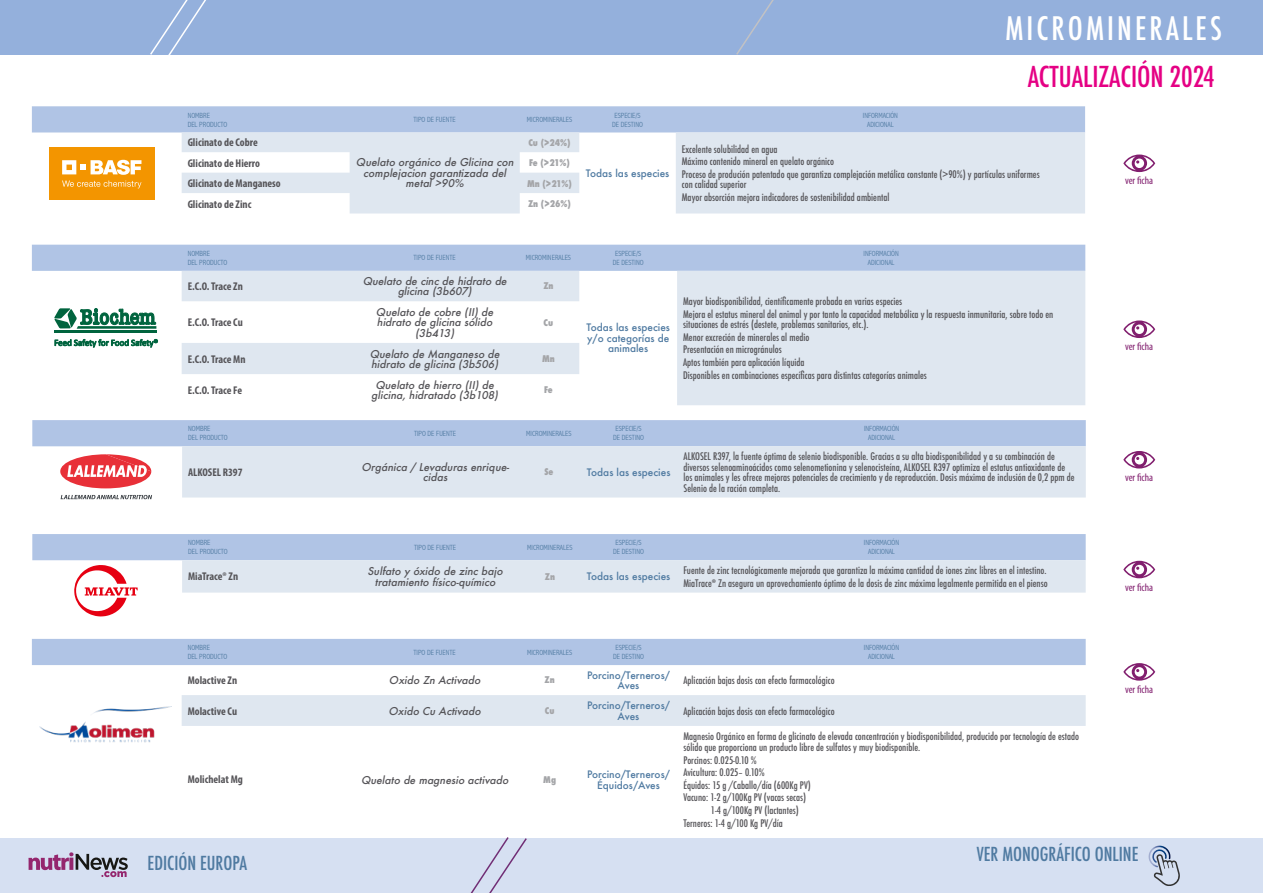
<style>
.page{position:relative;width:1263px;height:893px;background:#fff}
.page>*{position:absolute;margin:0;border:0;box-sizing:border-box;transform-origin:0 0}
.t1{font:500 condensed 31.5px "Futura";letter-spacing:.1em;color:#fff}
.t2{font:500 condensed 28.05px "Futura";color:#e50084}
.t3{font:500 condensed 18.75px "Futura";color:#4f7aa1}
.t4{font:700 condensed 11.25px "Myriad Pro";color:#555458}
.t5{font:condensed 10.8px "Myriad Pro";color:#811e6e}
.t6{font:italic 500 10.5px/10.5px "Futura";color:#555458;text-align:center}
.t7{font:500 condensed 10.2px/12.6px "Futura";color:#555458}
.t8{font:500 10.05px/10.5px "Futura";color:#4f7aa1;text-align:center}
.t9{font:800 condensed 9px "Futura";color:#a4a5a8}
.t10{font:9px "Calibri";letter-spacing:-.005em;color:#00643e}
.t11{font:300 condensed 7.5px/9px "Abadi";color:#4f7aa1;text-align:center}
.s1{font-family:"Myriad Pro";font-weight:700;font-size:11.25px}
</style>
<div class="page">
<div style="left:32px;top:420px;width:1054px;height:26px;background:#b0c4e5"></div>
<div style="left:182px;top:446px;width:904px;height:51px;background:#dfe7f0"></div>
<div style="left:32px;top:245px;width:1053px;height:26px;background:#b0c4e5"></div>
<svg style="left:182px;top:271px;width:903px;height:134px;fill:#dfe7f0"></svg>
<div style="left:32px;top:106px;width:1053px;height:26px;background:#b0c4e5"></div>
<svg style="left:182px;top:132px;width:903px;height:81px;fill:#dfe7f0"></svg>
<div style="left:49px;top:147px;width:106px;height:53px;background:#f39500"></div>
<svg style="left:62px;top:160px;width:79px;height:15px"></svg>
<svg style="left:62px;top:181px;width:79px;height:7px"></svg>
<div style="left:0;top:838px;width:1263px;height:55px;background:#d6e0f2"></div>
<svg style="left:470px;top:837px;width:57px;height:56px"></svg>
<div style="left:0;top:0;width:1263px;height:55px;background:#94b0dc"></div>
<svg style="left:736px;top:0;width:38px;height:55px"></svg>
<svg style="left:150px;top:0;width:56px;height:55px"></svg>
<svg style="left:1148px;top:845px;width:32px;height:41px"></svg>
<svg style="left:28px;top:852px;width:100px;height:25px"></svg>
<svg style="left:54px;top:308px;width:102px;height:25px"></svg>
<svg style="left:60px;top:454px;width:91px;height:34px"></svg>
<svg style="left:61px;top:495px;width:91px;height:4px"></svg>
<svg style="left:32px;top:534px;width:1054px;height:82px"></svg>
<div style="left:32px;top:639px;width:1054px;height:26px;background:#b0c4e5"></div>
<div style="left:182px;top:695px;width:904px;height:31px;background:#dfe7f0"></div>
<img style="left:40px;top:706px;width:131px;height:36px">
<svg style="left:1123px;top:663px;width:32px;height:18px"></svg>
<svg style="left:1123px;top:561px;width:32px;height:17px"></svg>
<svg style="left:1123px;top:451px;width:32px;height:17px"></svg>
<svg style="left:1123px;top:320px;width:32px;height:18px"></svg>
<svg style="left:1123px;top:155px;width:32px;height:17px"></svg>
<h1 class="t1" style="left:1005px;top:9px;width:218px">MICROMINERALES</h1>
<h2 class="t2" style="left:1028px;top:59px;width:189px">ACTUALIZACIÓN 2024</h2>
<p class="t10" style="left:54px;top:336px;width:105px">Feed Safety for Food Safety®</p>
<p class="t11" style="left:188px;top:110px;width:41px;text-align:left">NOMBRE<br>DEL PRODUCTO</p>
<p class="t11" style="left:414px;top:115px;width:44px">TIPO DE FUENTE</p>
<p class="t11" style="left:527px;top:115px;width:47px">MICROMINERALES</p>
<p class="t11" style="left:612px;top:110px;width:32px">ESPECIE/S<br>DE DESTINO</p>
<p class="t11" style="left:863px;top:110px;width:37px">INFORMACIÓN<br>ADICIONAL</p>
<p class="t4" style="left:188px;top:135px;width:72px">Glicinato de Cobre</p>
<p class="t6" style="left:356px;top:157px;width:161px">Quelato orgánico de Glicina con complejacion garantizada del metal &gt;90%</p>
<p class="t9" style="left:528px;top:136px;width:44px">Cu (&gt;24%)</p>
<p class="t7" style="left:682px;top:143px;width:359px">Excelente solubilidad en agua<br>Máximo contenido mineral en quelato orgánico<br>Proceso de produción patentado que garantiza complejación metálica constante (&gt;90%) y partículas uniformes</p>
<p class="t7" style="left:682px;top:178px;width:209px">con calidad superior<br>Mayor absorción mejora indicadores de sostenibilidad ambiental</p>
<p class="t4" style="left:188px;top:156px;width:74px">Glicinato de Hierro</p>
<p class="t9" style="left:529px;top:157px;width:43px">Fe (&gt;21%)</p>
<p class="t4" style="left:188px;top:176px;width:95px">Glicinato de Manganeso</p>
<p class="t9" style="left:527px;top:177px;width:47px">Mn (&gt;21%)</p>
<p class="t4" style="left:188px;top:197px;width:65px">Glicinato de Zinc</p>
<p class="t9" style="left:528px;top:198px;width:45px">Zn (&gt;26%)</p>
<p class="t8" style="left:586px;top:168px;width:85px">Todas las especies</p>
<p class="t11" style="left:188px;top:249px;width:41px;text-align:left">NOMBRE<br>DEL PRODUCTO</p>
<p class="t11" style="left:414px;top:253px;width:44px">TIPO DE FUENTE</p>
<p class="t11" style="left:526px;top:253px;width:47px">MICROMINERALES</p>
<p class="t11" style="left:613px;top:249px;width:32px">ESPECIE/S<br>DE DESTINO</p>
<p class="t11" style="left:864px;top:249px;width:37px">INFORMACIÓN<br>ADICIONAL</p>
<p class="t4" style="left:188px;top:279px;width:57px">E.C.O. Trace Zn</p>
<p class="t6" style="left:363px;top:275px;width:148px">Quelato de cinc de hidrato de glicina (3b607)</p>
<p class="t9" style="left:543px;top:280px;width:12px">Zn</p>
<p class="t8" style="left:586px;top:322px;width:85px">Todas las especies y/o categorías de animales</p>
<p class="t7" style="left:683px;top:295px;width:372px">Mayor biodisponibilidad, científicamente probada en varias especies<br>Mejora el estatus mineral del animal y por tanto la capacidad metabólica y la respuesta inmunitaria, sobre todo en</p>
<p class="t7" style="left:683px;top:318px;width:245px">situaciones de estrés (destete, problemas sanitarios, etc.).<br>Menor excreción de minerales al medio<br>Presentación en microgránulos<br>Aptos también para aplicación líquida<br>Disponibles en combinaciones específicas para distintas categorías animales</p>
<p class="t4" style="left:188px;top:316px;width:57px">E.C.O. Trace Cu</p>
<p class="t6" style="left:376px;top:307px;width:121px">Quelato de cobre (II) de hidrato de glicina sólido (3b413)</p>
<p class="t9" style="left:544px;top:316px;width:11px">Cu</p>
<p class="t4" style="left:188px;top:352px;width:59px">E.C.O. Trace Mn</p>
<p class="t6" style="left:370px;top:348px;width:134px;text-align:left">Quelato de Manganeso de hidrato de glicina (3b506)</p>
<p class="t9" style="left:542px;top:353px;width:14px">Mn</p>
<p class="t4" style="left:188px;top:383px;width:56px">E.C.O. Trace Fe</p>
<p class="t6" style="left:371px;top:379px;width:131px">Quelato de hierro (II) de glicina, hidratado (3b108)</p>
<p class="t9" style="left:544px;top:384px;width:10px">Fe</p>
<p class="t11" style="left:188px;top:424px;width:41px;text-align:left">NOMBRE<br>DEL PRODUCTO</p>
<p class="t11" style="left:414px;top:429px;width:44px">TIPO DE FUENTE</p>
<p class="t11" style="left:526px;top:429px;width:47px">MICROMINERALES</p>
<p class="t11" style="left:613px;top:424px;width:32px">ESPECIE/S<br>DE DESTINO</p>
<p class="t11" style="left:864px;top:424px;width:37px">INFORMACIÓN<br>ADICIONAL</p>
<p class="t4" style="left:188px;top:465px;width:56px">ALKOSEL R397</p>
<p class="t6" style="left:361px;top:461px;width:151px">Orgánica / Levaduras enrique&shy;cidas</p>
<p class="t9" style="left:544px;top:466px;width:11px">Se</p>
<p class="t8" style="left:587px;top:467px;width:85px">Todas las especies</p>
<p class="t7" style="left:683px;top:451px;width:393px;line-height:10.5px">ALKOSEL R397, la fuente óptima de selenio biodisponible. Gracias a su alta biodisponibilidad y a su combinación de diversos selenoaminoácidos como selenometionina y selenocisteína, ALKOSEL R397 optimiza el estatus antioxidante de los animales y les ofrece mejoras potenciales de crecimiento y de reproducción. Dosis máxima de inclusión de 0,2 ppm de Selenio de la ración completa.</p>
<p class="t11" style="left:188px;top:538px;width:41px;text-align:left">NOMBRE<br>DEL PRODUCTO</p>
<p class="t11" style="left:414px;top:543px;width:44px">TIPO DE FUENTE</p>
<p class="t11" style="left:527px;top:543px;width:47px">MICROMINERALES</p>
<p class="t11" style="left:613px;top:538px;width:32px">ESPECIE/S<br>DE DESTINO</p>
<p class="t11" style="left:864px;top:538px;width:37px">INFORMACIÓN<br>ADICIONAL</p>
<p class="t4" style="left:188px;top:569px;width:52px">MiaTrace® Zn</p>
<p class="t6" style="left:367px;top:566px;width:139px">Sulfato y óxido de zinc bajo tratamiento físico-químico</p>
<p class="t9" style="left:545px;top:570px;width:12px">Zn</p>
<p class="t8" style="left:587px;top:571px;width:85px">Todas las especies</p>
<p class="t7" style="left:683px;top:564px;width:366px">Fuente de zinc tecnológicamente mejorada que garantiza la máxima cantidad de iones zinc libres en el intestino.<br>MiaTrace<span class="s1">®</span> Zn asegura un aprovechamiento óptimo de la dosis de zinc máxima legalmente permitida en el pienso</p>
<p class="t11" style="left:188px;top:643px;width:41px;text-align:left">NOMBRE<br>DEL PRODUCTO</p>
<p class="t11" style="left:414px;top:648px;width:44px">TIPO DE FUENTE</p>
<p class="t11" style="left:527px;top:648px;width:47px">MICROMINERALES</p>
<p class="t11" style="left:613px;top:643px;width:32px">ESPECIE/S<br>DE DESTINO</p>
<p class="t11" style="left:864px;top:643px;width:37px">INFORMACIÓN<br>ADICIONAL</p>
<p class="t4" style="left:188px;top:673px;width:51px">Molactive Zn</p>
<p class="t6" style="left:389px;top:675px;width:95px">Oxido Zn Activado</p>
<p class="t9" style="left:545px;top:674px;width:12px">Zn</p>
<p class="t8" style="left:587px;top:669px;width:84px">Porcino/Terneros/<br>Aves</p>
<p class="t7" style="left:683px;top:674px;width:153px">Aplicación bajas dosis con efecto farmacológico</p>
<p class="t4" style="left:188px;top:704px;width:51px">Molactive Cu</p>
<p class="t6" style="left:389px;top:706px;width:96px">Oxido Cu Activado</p>
<p class="t9" style="left:545px;top:705px;width:11px">Cu</p>
<p class="t8" style="left:587px;top:700px;width:84px">Porcino/Terneros/<br>Aves</p>
<p class="t7" style="left:683px;top:705px;width:153px">Aplicación bajas dosis con efecto farmacológico</p>
<p class="t4" style="left:188px;top:773px;width:57px">Molichelat Mg</p>
<p class="t6" style="left:361px;top:774px;width:151px">Quelato de magnesio activado</p>
<p class="t9" style="left:543px;top:773px;width:14px">Mg</p>
<p class="t8" style="left:587px;top:769px;width:84px">Porcino/Terneros/<br>Équidos/Aves</p>
<p class="t7" style="left:683px;top:731px;width:397px;line-height:10.5px">Magnesio Orgánico en forma de glicinato de elevada concentración y biodisponibilidad, producido por tecnología de estado sólido que proporciona un producto libre de sulfatos y muy biodisponible.</p>
<p class="t7" style="left:683px;top:753px;width:75px">Porcinos: 0.025-0.10 %</p>
<p class="t7" style="left:683px;top:766px;width:83px">Avicultura: 0.025– 0.10%</p>
<p class="t7" style="left:683px;top:779px;width:129px">Équidos: 15 g /Caballo/día (600Kg PV)</p>
<p class="t7" style="left:683px;top:791px;width:124px">Vacuno: 1-2 g/100Kg PV (vacas secas)</p>
<p class="t7" style="left:711px;top:804px;width:89px">1-4 g/100Kg PV (lactantes)</p>
<p class="t7" style="left:683px;top:817px;width:101px">Terneros: 1-4 g/100 Kg PV/día</p>
<p class="t5" style="left:1125px;top:174px;width:30px">ver ficha</p>
<p class="t5" style="left:1125px;top:340px;width:30px">ver ficha</p>
<p class="t5" style="left:1125px;top:471px;width:30px">ver ficha</p>
<p class="t5" style="left:1125px;top:581px;width:30px">ver ficha</p>
<p class="t5" style="left:1125px;top:683px;width:30px">ver ficha</p>
<h3 class="t3" style="left:148px;top:851px;width:101px">EDICIÓN EUROPA</h3>
<h3 class="t3" style="left:977px;top:842px;width:163px">VER MONOGRÁFICO ONLINE</h3>
</div>
